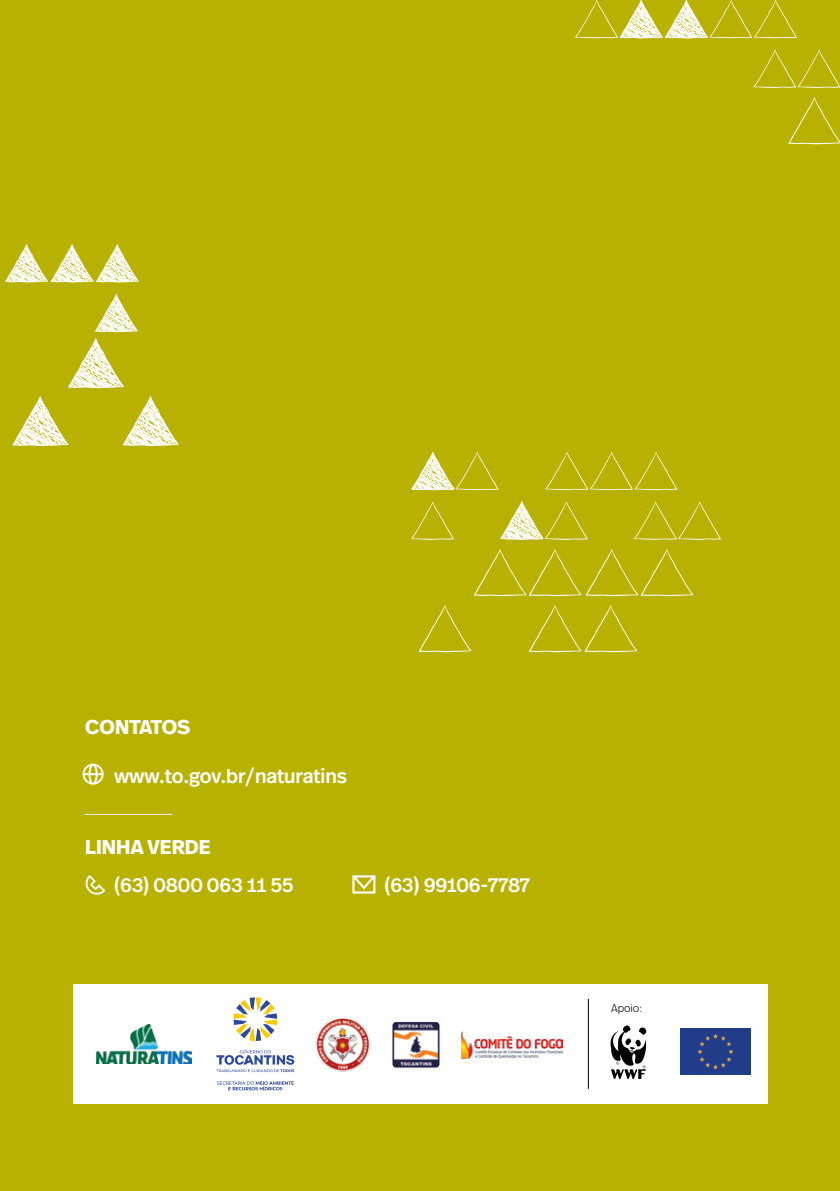
<style>
.page{position:relative;width:840px;height:1191px;background:#fff}
.page>*{position:absolute;margin:0;border:0;box-sizing:border-box;transform-origin:0 0}
.t1{font:500 20px "Real Head Pro";letter-spacing:-.005em;color:#fff}
.t2{font:700 20px "Real Head Pro";letter-spacing:.005em;color:#fff}
.t3{font:300 11.2px "Real Head Pro";letter-spacing:-.005em;color:#000}
</style>
<div class="page">
<div style="left:0;top:0;width:839px;height:1191px;background:#b9b100"></div>
<div style="left:73px;top:984px;width:694px;height:119px;background:#fff"></div>
<svg style="left:610px;top:1025px;width:37px;height:54px"></svg>
<img style="left:680px;top:1028px;width:69px;height:46px">
<img style="left:392px;top:1021px;width:49px;height:48px">
<img style="left:315px;top:1018px;width:56px;height:54px">
<img style="left:461px;top:1031px;width:101px;height:27px">
<img style="left:96px;top:1024px;width:95px;height:39px">
<svg style="left:217px;top:1081px;width:77px;height:9px"></svg>
<svg style="left:216px;top:1050px;width:78px;height:22px"></svg>
<svg style="left:233px;top:997px;width:44px;height:44px"></svg>
<hr style="left:587px;top:999px;width:1px;height:89px;background:#000">
<svg style="left:82px;top:763px;width:22px;height:21px"></svg>
<svg style="left:85px;top:875px;width:20px;height:19px"></svg>
<svg style="left:352px;top:875px;width:23px;height:18px"></svg>
<hr style="left:85px;top:814px;width:87px;height:1px;background:#f1efe4">
<svg style="left:788px;top:97px;width:51px;height:47px"></svg>
<svg style="left:753px;top:50px;width:86px;height:38px"></svg>
<svg style="left:5px;top:244px;width:134px;height:38px"></svg>
<svg style="left:95px;top:293px;width:43px;height:39px"></svg>
<svg style="left:68px;top:338px;width:56px;height:50px"></svg>
<svg style="left:123px;top:396px;width:56px;height:50px"></svg>
<svg style="left:13px;top:396px;width:55px;height:50px"></svg>
<svg style="left:474px;top:549px;width:219px;height:47px"></svg>
<svg style="left:411px;top:452px;width:87px;height:38px"></svg>
<svg style="left:545px;top:452px;width:132px;height:38px"></svg>
<svg style="left:411px;top:501px;width:42px;height:39px"></svg>
<svg style="left:500px;top:501px;width:87px;height:39px"></svg>
<svg style="left:634px;top:501px;width:86px;height:39px"></svg>
<svg style="left:529px;top:605px;width:108px;height:47px"></svg>
<svg style="left:419px;top:605px;width:52px;height:47px"></svg>
<svg style="left:575px;top:0;width:221px;height:38px"></svg>
<p class="t2" style="left:85px;top:712px;width:106px">CONTATOS</p>
<p class="t1" style="left:114px;top:761px;width:234px">www.to.gov.br/naturatins</p>
<p class="t2" style="left:85px;top:832px;width:127px">LINHA VERDE</p>
<p class="t1" style="left:114px;top:871px;width:181px">(63) 0800 063 11 55</p>
<p class="t1" style="left:384px;top:871px;width:147px">(63) 99106-7787</p>
<p class="t3" style="left:610px;top:1000px;width:32px">Apoio:</p>
</div>
